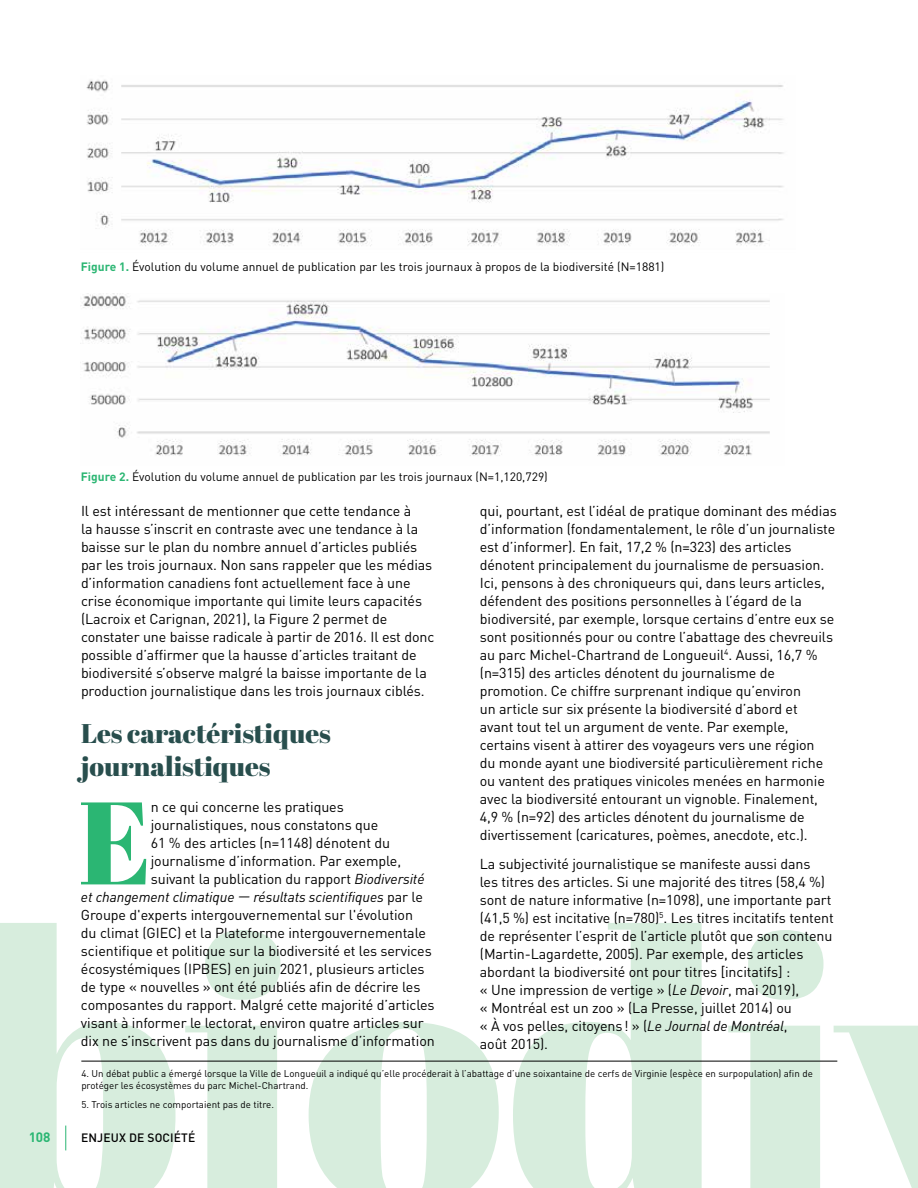
<style>
.page{position:relative;width:918px;height:1188px;background:#fff}
.page>*{position:absolute;margin:0;border:0;box-sizing:border-box;transform-origin:0 0}
.t1{font:117.15px "Abril Fatface";color:#2bb673}
.t2{font:27px/33px "Abril Fatface";color:#284e4d}
.t3{font:14.25px/18px "DIN Pro";letter-spacing:-.005em;color:#000}
.t4{font:italic 14.25px "DIN Pro";letter-spacing:-.005em;color:#000}
.t5{font:700 13.5px "DIN Pro";color:#2bb673}
.t6{font:12px "DIN Pro";color:#000}
.t7{font:500 12px "DIN Pro";letter-spacing:.015em;color:#000}
.t8{font:9.75px/11.7px "DIN Pro";color:#000}
.s1{font-weight:700;color:#2bb673}
.s2{font-style:italic}
.s3{font-style:normal}
</style>
<div class="page">
<svg style="left:0;top:923px;width:918px;height:265px"></svg>
<img style="left:86px;top:80px;width:698px;height:166px">
<img style="left:82px;top:294px;width:688px;height:162px">
<hr style="left:81px;top:1061px;width:756px;height:1px;background:#000">
<svg style="left:65px;top:1126px;width:1px;height:24px"></svg>
<p class="t6" style="left:81px;top:258px;width:585px"><span class="s1">Figure 1.</span> Évolution du volume annuel de publication par les trois journaux à propos de la biodiversité (N=1881)</p>
<p class="t6" style="left:81px;top:468px;width:469px"><span class="s1">Figure 2.</span> Évolution du volume annuel de publication par les trois journaux (N=1,120,729)</p>
<p class="t3" style="left:81px;top:501px;width:355px">Il est intéressant de mentionner que cette tendance à<br>la hausse s’inscrit en contraste avec une tendance à la baisse sur le plan du nombre annuel d’articles publiés par les trois journaux. Non sans rappeler que les médias d’information canadiens font actuellement face à une crise économique importante qui limite leurs capacités (Lacroix et Carignan, 2021), la Figure 2 permet de constater une baisse radicale à partir de 2016. Il est donc possible d’affirmer que la hausse d’articles traitant de biodiversité s’observe malgré la baisse importante de la production journalistique dans les trois journaux ciblés.</p>
<h2 class="t2" style="left:81px;top:716px;width:251px">Les caractéristiques journalistiques</h2>
<h1 class="t1" style="left:79px;top:760px;width:75px">E</h1>
<p class="t3" style="left:151px;top:798px;width:195px">n ce qui concerne les pratiques</p>
<p class="t3" style="left:151px;top:816px;width:229px">journalistiques, nous constatons que</p>
<p class="t3" style="left:151px;top:834px;width:241px">61 % des articles (n=1148) dénotent du</p>
<p class="t3" style="left:151px;top:852px;width:252px">journalisme d’information. Par exemple,</p>
<p class="t3" style="left:151px;top:870px;width:275px">suivant la publication du rapport <span class="s2">Biodiversité</span></p>
<p class="t4" style="left:81px;top:886px;width:343px">et changement climatique — résultats scientifiques <span class="s3">par le</span></p>
<p class="t3" style="left:81px;top:906px;width:334px">Groupe d'experts intergouvernemental sur l'évolution</p>
<p class="t3" style="left:81px;top:924px;width:347px">du climat (GIEC) et la Plateforme intergouvernementale</p>
<p class="t3" style="left:81px;top:942px;width:352px">scientifique et politique sur la biodiversité et les services</p>
<p class="t3" style="left:81px;top:960px;width:345px">écosystémiques (IPBES) en juin 2021, plusieurs articles</p>
<p class="t3" style="left:81px;top:978px;width:341px">de type « nouvelles » ont été publiés afin de décrire les</p>
<p class="t3" style="left:81px;top:996px;width:355px">composantes du rapport. Malgré cette majorité d’articles</p>
<p class="t3" style="left:81px;top:1014px;width:344px">visant à informer le lectorat, environ quatre articles sur</p>
<p class="t3" style="left:81px;top:1032px;width:355px">dix ne s’inscrivent pas dans du journalisme d’information</p>
<p class="t3" style="left:480px;top:501px;width:358px">qui, pourtant, est l’idéal de pratique dominant des médias d’information (fondamentalement, le rôle d’un journaliste est d’informer). En fait, 17,2 % (n=323) des articles dénotent principalement du journalisme de persuasion.<br>Ici, pensons à des chroniqueurs qui, dans leurs articles, défendent des positions personnelles à l’égard de la biodiversité, par exemple, lorsque certains d’entre eux se sont positionnés pour ou contre l’abattage des chevreuils au parc Michel-Chartrand de Longueuil<sup>4</sup>. Aussi, 16,7 % (n=315) des articles dénotent du journalisme de promotion. Ce chiffre surprenant indique qu’environ<br>un article sur six présente la biodiversité d’abord et<br>avant tout tel un argument de vente. Par exemple, certains visent à attirer des voyageurs vers une région<br>du monde ayant une biodiversité particulièrement riche ou vantent des pratiques vinicoles menées en harmonie avec la biodiversité entourant un vignoble. Finalement, 4,9 % (n=92) des articles dénotent du journalisme de divertissement (caricatures, poèmes, anecdote, etc.).</p>
<p class="t3" style="left:480px;top:854px;width:356px">La subjectivité journalistique se manifeste aussi dans<br>les titres des articles. Si une majorité des titres (58,4 %) sont de nature informative (n=1098), une importante part (41,5 %) est incitative (n=780)<sup>5</sup>. Les titres incitatifs tentent de représenter l’esprit de l’article plutôt que son contenu (Martin-Lagardette, 2005). Par exemple, des articles abordant la biodiversité ont pour titres [incitatifs] :<br>« Une impression de vertige » (<span class="s2">Le Devoir</span>, mai 2019),<br>« Montréal est un zoo » (La Presse, juillet 2014) ou<br>« À vos pelles, citoyens! » (<span class="s2">Le Journal de Montréal</span>,<br>août 2015).</p>
<p class="t8" style="left:81px;top:1068px;width:733px">4. Un débat public a émergé lorsque la Ville de Longueuil a indiqué qu’elle procéderait à l’abattage d’une soixantaine de cerfs de Virginie (espèce en surpopulation) afin de protéger les écosystèmes du parc Michel-Chartrand.</p>
<p class="t8" style="left:81px;top:1098px;width:194px">5. Trois articles ne comportaient pas de titre.</p>
<p class="t5" style="left:29px;top:1126px;width:23px">108</p>
<p class="t7" style="left:81px;top:1128px;width:116px">ENJEUX DE SOCIÉTÉ</p>
</div>
